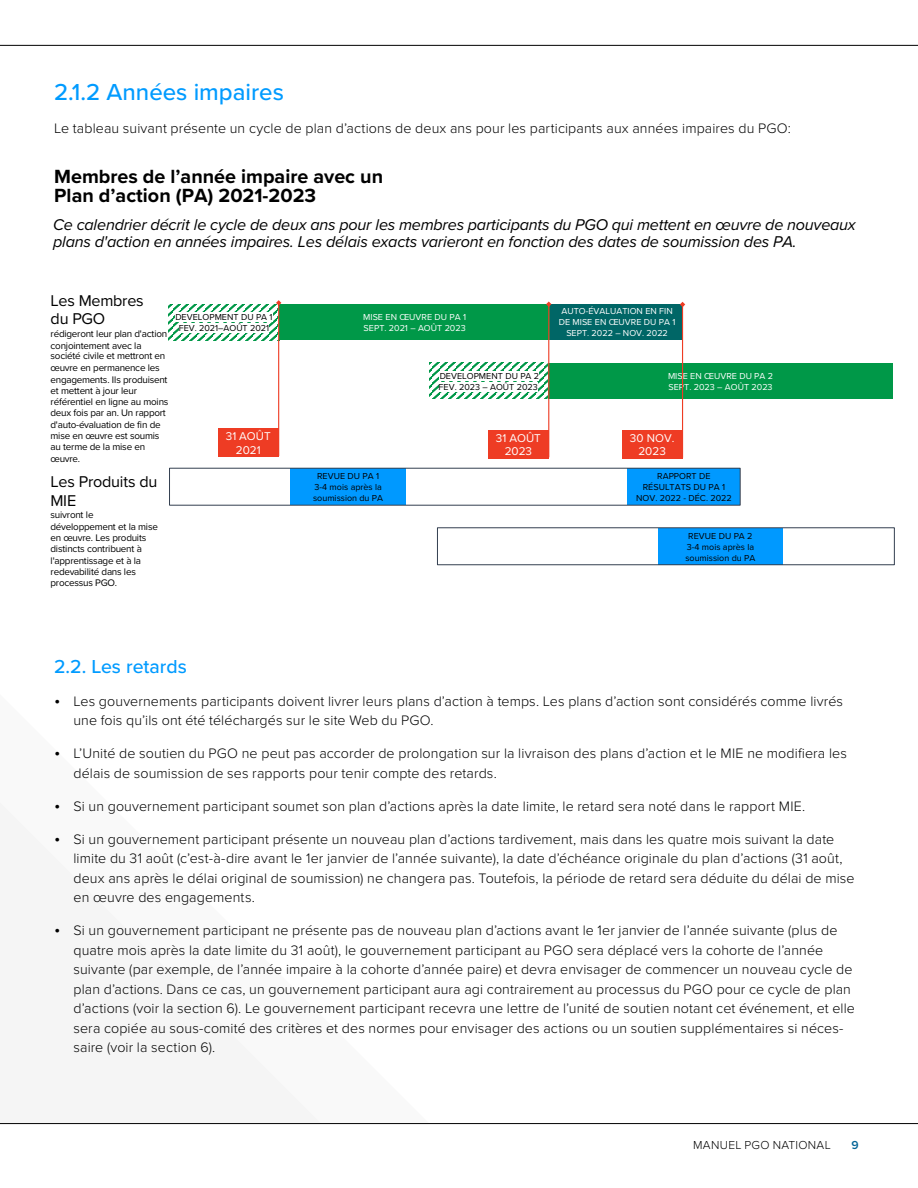
<style>
.page{position:relative;width:918px;height:1188px;background:#fff}
.page>*{position:absolute;margin:0;border:0;box-sizing:border-box;transform-origin:0 0}
.t1{font:500 24px "Proxima Nova";color:#009bff}
.t2{font:700 19.8px/18.8px "Proxima Nova";color:#000}
.t3{font:500 19.5px "Proxima Nova";color:#009bff}
.t4{font:italic 16.2px/17.2px "Proxima Nova";letter-spacing:-.015em;color:#000}
.t5{font:16.2px/18.8px "Proxima Nova";letter-spacing:-.015em;color:#000}
.t6{font:300 14.25px/19.5px "Proxima Nova";letter-spacing:.005em;color:#000}
.t7{font:300 12px "Proxima Nova";letter-spacing:.025em;color:#000}
.t8{font:600 12px "Proxima Nova";color:#046597}
.t9{font:11.7px/13.6px "Proxima Nova";color:#fff;text-align:center}
.t10{font:9.9px/11.4px "Proxima Nova";letter-spacing:-.025em;color:#000}
.t11{font:9px/10.8px "Proxima Nova";color:#000;text-align:center}
.t12{font:9px/10.8px "Proxima Nova";color:#fff}
.s1{font-size:18px}
</style>
<div class="page">
<hr style="left:0;top:45px;width:918px;height:1px;background:#000">
<hr style="left:0;top:1123px;width:918px;height:1px;background:#000">
<svg style="left:168px;top:304px;width:108px;height:36px"></svg>
<div style="left:175px;top:312px;width:98px;height:10px;background:#fff"></div>
<div style="left:179px;top:323px;width:39px;height:10px;background:#fff"></div>
<div style="left:218px;top:323px;width:6px;height:10px;background:#fff"></div>
<div style="left:224px;top:323px;width:45px;height:10px;background:#fff"></div>
<div style="left:550px;top:304px;width:133px;height:36px;background:#066"></div>
<div style="left:279px;top:304px;width:271px;height:36px;background:#009848"></div>
<div style="left:290px;top:468px;width:116px;height:37px;background:#09f"></div>
<div style="left:628px;top:468px;width:112px;height:37px;background:#09f"></div>
<div style="left:169px;top:468px;width:572px;height:38px;border:1px solid #333f50"></div>
<div style="left:548px;top:363px;width:345px;height:36px;background:#009848"></div>
<svg style="left:429px;top:363px;width:117px;height:36px"></svg>
<div style="left:440px;top:371px;width:99px;height:10px;background:#fff"></div>
<div style="left:439px;top:382px;width:44px;height:10px;background:#fff"></div>
<div style="left:483px;top:382px;width:5px;height:10px;background:#fff"></div>
<svg style="left:488px;top:382px;width:2px;height:10px"></svg>
<div style="left:490px;top:382px;width:48px;height:10px;background:#fff"></div>
<div style="left:658px;top:528px;width:125px;height:37px;background:#09f"></div>
<div style="left:437px;top:527px;width:458px;height:38px;border:1px solid #333f50"></div>
<svg style="left:276px;top:300px;width:5px;height:156px"></svg>
<div style="left:218px;top:429px;width:61px;height:28px;background:#ee3c24"></div>
<svg style="left:546px;top:302px;width:5px;height:155px"></svg>
<div style="left:488px;top:430px;width:61px;height:28px;background:#ee3c24"></div>
<svg style="left:680px;top:302px;width:5px;height:156px"></svg>
<div style="left:622px;top:430px;width:61px;height:29px;background:#ee3c24"></div>
<h1 class="t1" style="left:54px;top:74px;width:231px">2.1.2 Années impaires</h1>
<p class="t6" style="left:54px;top:118px;width:738px">Le tableau suivant présente un cycle de plan d’actions de deux ans pour les participants aux années impaires du PGO:</p>
<h2 class="t2" style="left:54px;top:167px;width:330px">Membres de l’année impaire avec un<br>Plan d’action (PA) 2021-2023</h2>
<p class="t4" style="left:53px;top:215px;width:804px">Ce calendrier décrit le cycle de deux ans pour les membres participants du PGO qui mettent en œuvre de nouveaux plans d'action en années impaires. Les délais exacts varieront en fonction des dates de soumission des PA.</p>
<p class="t5" style="left:51px;top:290px;width:95px">Les Membres du PGO</p>
<p class="t10" style="left:51px;top:327px;width:118px;line-height:11.9px">rédigeront leur plan d'action conjointement avec la</p>
<p class="t10" style="left:51px;top:350px;width:119px">société civile et mettront en œuvre en permanence les engagements. Ils produisent et mettent à jour leur référentiel en ligne au moins deux fois par an. Un rapport d'auto-évaluation de fin de mise en œuvre est soumis au terme de la mise en</p>
<p class="t10" style="left:51px;top:453px;width:31px">œuvre.</p>
<p class="t5" style="left:51px;top:471px;width:108px">Les Produits du<br>MIE</p>
<p class="t10" style="left:51px;top:509px;width:109px">suivront le développement et la mise en œuvre. Les produits distincts contribuent à l'apprentissage et à la redevabilité dans les processus PGO.</p>
<p class="t11" style="left:175px;top:312px;width:99px">DEVELOPMENT DU PA 1<br>FEV. 2021–AOÛT 2021</p>
<p class="t12" style="left:559px;top:306px;width:118px;text-align:center">AUTO-ÉVALUATION EN FIN<br>DE MISE EN ŒUVRE DU PA 1<br>SEPT. 2022 – NOV. 2022</p>
<p class="t12" style="left:363px;top:312px;width:104px">MISE EN ŒUVRE DU PA 1<br>SEPT. 2021 – AOÛT 2023</p>
<p class="t11" style="left:439px;top:370px;width:102px;text-align:left">DEVELOPMENT DU PA 2<br>FEV. 2023 – AOÛT 2023</p>
<p class="t12" style="left:668px;top:370px;width:107px">MISE EN ŒUVRE DU PA 2<br>SEPT. 2023 – AOÛT 2023</p>
<p class="t9" style="left:226px;top:429px;width:46px">31 AOÛT<br>2021</p>
<p class="t9" style="left:496px;top:430px;width:46px">31 AOÛT<br>2023</p>
<p class="t9" style="left:630px;top:431px;width:46px">30 NOV.<br>2023</p>
<p class="t11" style="left:313px;top:471px;width:72px">REVUE DU PA 1<br>3-4 mois après la soumission du PA</p>
<p class="t11" style="left:636px;top:471px;width:97px">RAPPORT DE<br>RÉSULTATS DU PA 1<br>NOV. 2022 - DÉC. 2022</p>
<p class="t11" style="left:685px;top:530px;width:72px">REVUE DU PA 2<br>3-4 mois après la soumission du PA</p>
<h3 class="t3" style="left:54px;top:652px;width:134px">2.2. Les retards</h3>
<p class="t6" style="left:74px;top:691px;width:771px;text-indent:-20px"><span class="s1">•</span> Les gouvernements participants doivent livrer leurs plans d’action à temps. Les plans d’action sont considérés comme livrés une fois qu’ils ont été téléchargés sur le site Web du PGO.</p>
<p class="t6" style="left:74px;top:743px;width:775px;text-indent:-20px"><span class="s1">•</span> L’Unité de soutien du PGO ne peut pas accorder de prolongation sur la livraison des plans d’action et le MIE ne modifiera les délais de soumission de ses rapports pour tenir compte des retards.</p>
<p class="t6" style="left:54px;top:796px;width:753px"><span class="s1">•</span> Si un gouvernement participant soumet son plan d’actions après la date limite, le retard sera noté dans le rapport MIE.</p>
<p class="t6" style="left:74px;top:829px;width:783px;text-indent:-20px"><span class="s1">•</span> Si un gouvernement participant présente un nouveau plan d’actions tardivement, mais dans les quatre mois suivant la date limite du 31 août (c’est-à-dire avant le 1er janvier de l’année suivante), la date d’échéance originale du plan d’actions (31 août, deux ans après le délai original de soumission) ne changera pas. Toutefois, la période de retard sera déduite du délai de mise en œuvre des engagements.</p>
<p class="t6" style="left:74px;top:920px;width:783px;text-indent:-20px"><span class="s1">•</span> Si un gouvernement participant ne présente pas de nouveau plan d’actions avant le 1er janvier de l’année suivante (plus de quatre mois après la date limite du 31 août), le gouvernement participant au PGO sera déplacé vers la cohorte de l’année suivante (par exemple, de l’année impaire à la cohorte d’année paire) et devra envisager de commencer un nouveau cycle de plan d’actions. Dans ce cas, un gouvernement participant aura agi contrairement au processus du PGO pour ce cycle de plan d’actions (voir la section 6). Le gouvernement participant recevra une lettre de l’unité de soutien notant cet événement, et elle sera copiée au sous-comité des critères et des normes pour envisager des actions ou un soutien supplémentaires si néces&shy;saire (voir la section 6).</p>
<p class="t7" style="left:693px;top:1137px;width:139px">MANUEL PGO NATIONAL</p>
<p class="t8" style="left:851px;top:1137px;width:9px">9</p>
</div>
